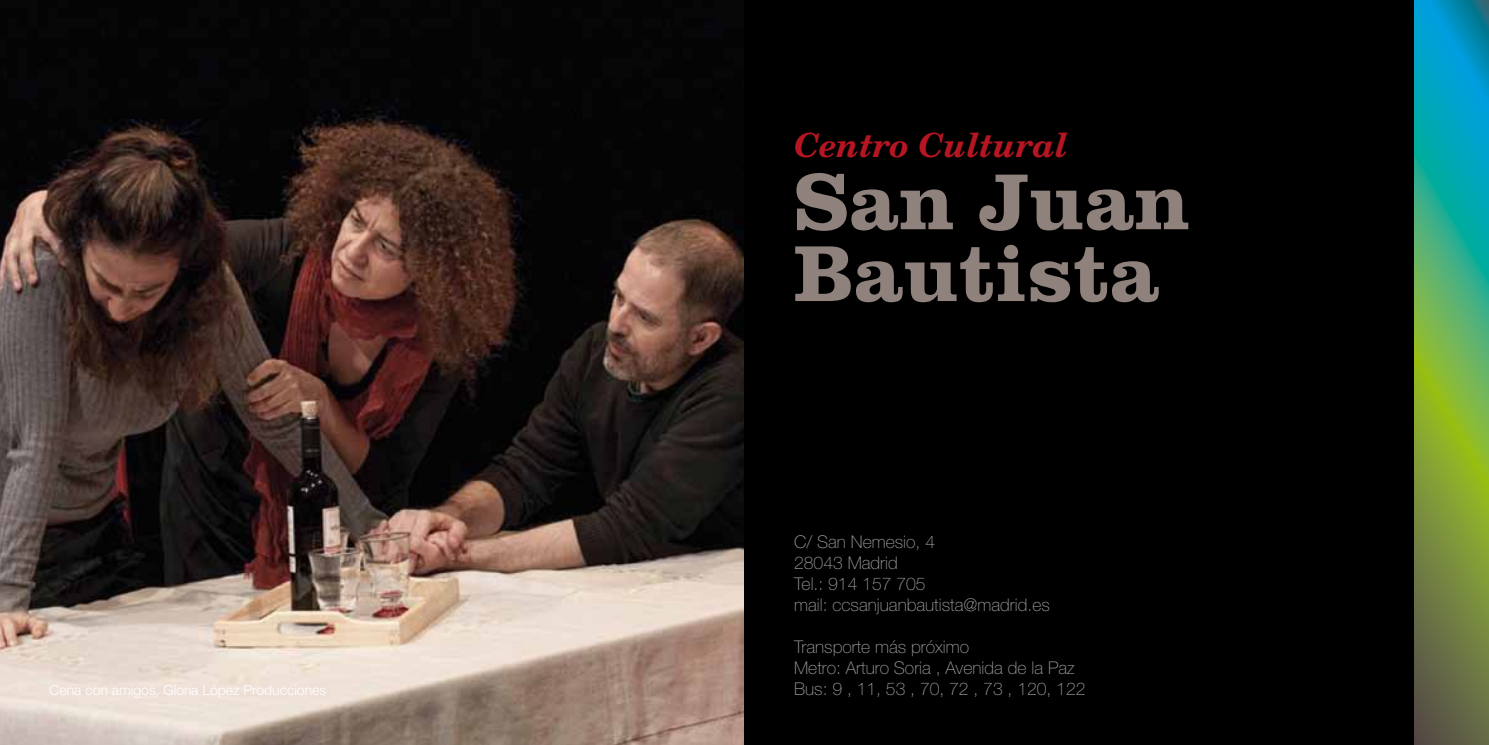
<style>
.page{position:relative;width:1489px;height:745px;background:#fff}
.page>*{position:absolute;margin:0;border:0;box-sizing:border-box;transform-origin:0 0}
.t1{font:700 82.25px/71.8px "Clarendon LT Std";color:#8f827d}
.t2{font:italic 700 33.25px "New Century Schlbk LT Std";color:#b51621}
.t3{font:100 17.5px/21px "Helvetica Neue LT Std";color:#a29ea1}
.t4{font:300 14px "Helvetica Neue LT Std";color:#fff}
</style>
<div class="page">
<img style="left:0;top:0;width:744px;height:744px">
<div style="left:744px;top:0;width:744px;height:744px;background:#000"></div>
<svg style="left:1414px;top:0;width:74px;height:744px;background:#4f9b6a"></svg>
<h2 class="t2" style="left:794px;top:124px;width:275px">Centro Cultural</h2>
<h1 class="t1" style="left:794px;top:165px;width:397px">San Juan<br>Bautista</h1>
<p class="t3" style="left:794px;top:531px;width:257px">C/ San Nemesio, 4<br>28043 Madrid<br>Tel.: 914 157 705<br>mail: ccsanjuanbautista@madrid.es</p>
<p class="t3" style="left:794px;top:636px;width:282px">Transporte más próximo<br>Metro: Arturo Soria , Avenida de la Paz</p>
<p class="t4" style="left:50px;top:681px;width:278px">Cena con amigos, Gloria López Producciones</p>
<p class="t3" style="left:794px;top:678px;width:293px">Bus: 9 , 11, 53 , 70, 72 , 73 , 120, 122</p>
</div>
